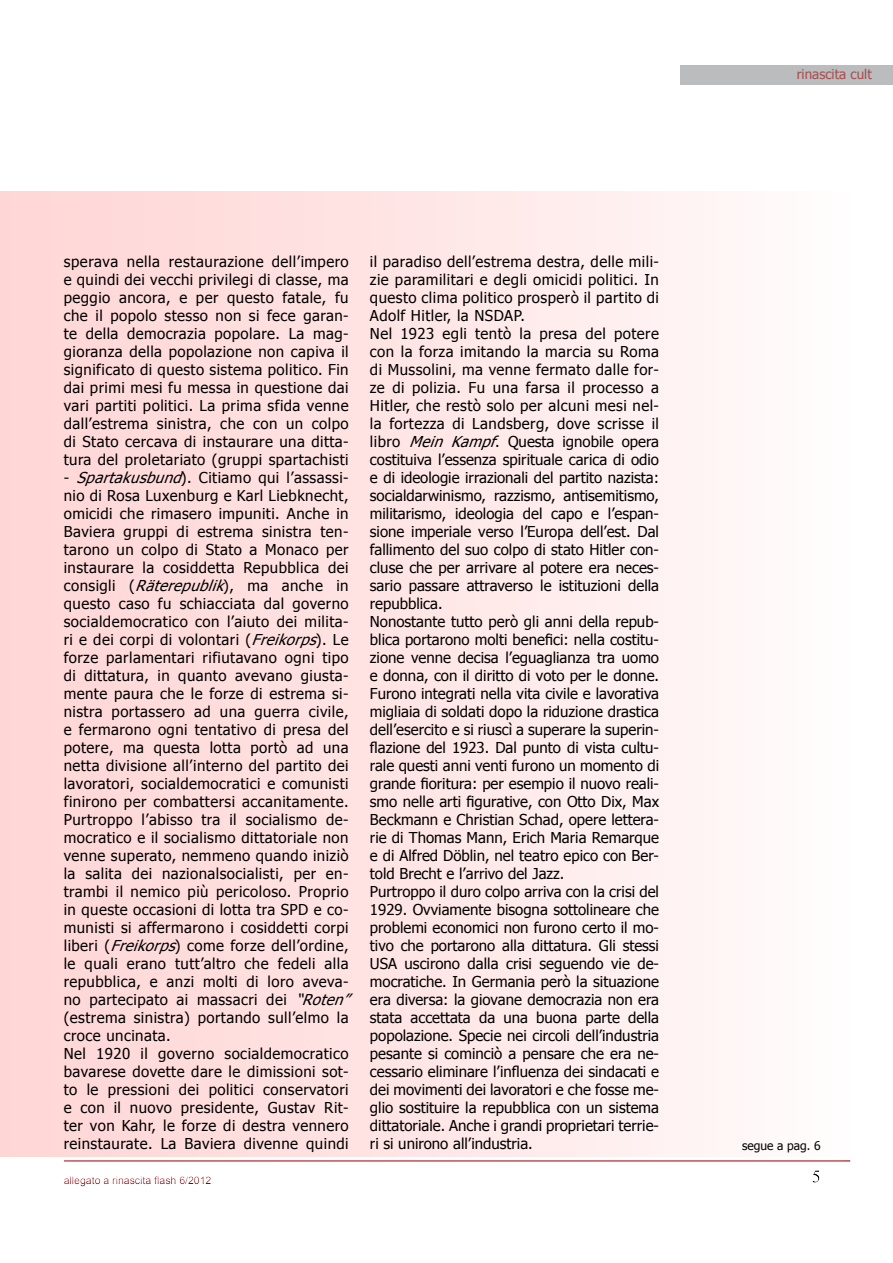
<style>
.page{position:relative;width:893px;height:1263px;background:#fff}
.page>*{position:absolute;margin:0;border:0;box-sizing:border-box;transform-origin:0 0}
.t1{font:15px/18px "Tahoma";color:#000}
.t2{font:15px/18px "Tahoma";letter-spacing:.025em;color:#000;text-align:justify}
.t3{font:13.5px "Tahoma";color:#aa4d4d}
.t4{font:12px "Tahoma";color:#000}
.t5{font:10.5px "Arial";color:#a10c11}
.s1{font-style:italic}
</style>
<div class="page">
<div style="left:807px;top:1164px;width:23px;height:24px;background:#000;opacity:.75"></div>
<hr style="left:62px;top:1158px;width:791px;height:4px;background:#000;opacity:.75">
<div style="left:58px;top:1173px;width:164px;height:15px;background:#000;opacity:.75"></div>
<div style="left:680px;top:65px;width:213px;height:20px;background:#babcbe"></div>
<div style="left:0;top:191px;width:850px;height:966px;background:linear-gradient(to right,#ffd3d3,#fffbfb)"></div>
<p class="t2" style="left:64px;top:251px;width:286px">sperava nella restaurazione dell’impero e quindi dei vecchi privilegi di classe, ma peggio ancora, e per questo fatale, fu che il popolo stesso non si fece garan&shy;te della democrazia popolare. La mag&shy;gioranza della popolazione non capiva il significato di questo sistema politico. Fin dai primi mesi fu messa in questione dai vari partiti politici. La prima sfida venne dall’estrema sinistra, che con un colpo di Stato cercava di instaurare una ditta&shy;tura del proletariato (gruppi spartachisti</p>
<p class="t2" style="left:64px;top:467px;width:293px;text-align:left">- <span class="s1">Spartakusbund</span>). Citiamo qui l’assassi&shy;nio di Rosa Luxenburg e Karl Liebknecht, omicidi che rimasero impuniti. Anche in Baviera gruppi di estrema sinistra ten&shy;tarono un colpo di Stato a Monaco per instaurare la cosiddetta Repubblica dei consigli (<span class="s1">Räterepublik</span>), ma anche in questo caso fu schiacciata dal governo socialdemocratico con l’aiuto dei milita&shy;ri e dei corpi di volontari (<span class="s1">Freikorps</span>). Le forze parlamentari rifiutavano ogni tipo di dittatura, in quanto avevano giusta&shy;mente paura che le forze di estrema si&shy;nistra portassero ad una guerra civile, e fermarono ogni tentativo di presa del potere, ma questa lotta portò ad una netta divisione all’interno del partito dei lavoratori, socialdemocratici e comunisti finirono per combattersi accanitamente.<br>Purtroppo l’abisso tra il socialismo de&shy;mocratico e il socialismo dittatoriale non venne superato, nemmeno quando iniziò la salita dei nazionalsocialisti, per en&shy;trambi il nemico più pericoloso. Proprio in queste occasioni di lotta tra SPD e co&shy;munisti si affermarono i cosiddetti corpi liberi (<span class="s1">Freikorps</span>) come forze dell’ordine, le quali erano tutt’altro che fedeli alla repubblica, e anzi molti di loro aveva&shy;no partecipato ai massacri dei <span class="s1">“Roten” </span>(estrema sinistra) portando sull’elmo la croce uncinata.<br>Nel 1920 il governo socialdemocratico bavarese dovette dare le dimissioni sot&shy;to le pressioni dei politici conservatori e con il nuovo presidente, Gustav Rit&shy;ter von Kahr, le forze di destra vennero reinstaurate. La Baviera divenne quindi</p>
<p class="t5" style="left:64px;top:1173px;width:149px">allegato a rinascita flash 6/2012</p>
<p class="t1" style="left:370px;top:251px;width:291px">il paradiso dell’estrema destra, delle mili&shy;zie paramilitari e degli omicidi politici. In questo clima politico prosperò il partito di Adolf Hitler, la NSDAP.<br>Nel 1923 egli tentò la presa del potere con la forza imitando la marcia su Roma di Mussolini, ma venne fermato dalle for&shy;ze di polizia. Fu una farsa il processo a Hitler, che restò solo per alcuni mesi nel&shy;la fortezza di Landsberg, dove scrisse il libro <span class="s1">Mein Kampf</span>. Questa ignobile opera costituiva l’essenza spirituale carica di odio e di ideologie irrazionali del partito nazista: socialdarwinismo, razzismo, antisemitismo, militarismo, ideologia del capo e l’espan&shy;sione imperiale verso l’Europa dell’est. Dal fallimento del suo colpo di stato Hitler con&shy;cluse che per arrivare al potere era neces&shy;sario passare attraverso le istituzioni della repubblica.<br>Nonostante tutto però gli anni della repub&shy;blica portarono molti benefici: nella costitu&shy;zione venne decisa l’eguaglianza tra uomo e donna, con il diritto di voto per le donne.<br>Furono integrati nella vita civile e lavorativa migliaia di soldati dopo la riduzione drastica dell’esercito e si riuscì a superare la superin&shy;flazione del 1923. Dal punto di vista cultu&shy;rale questi anni venti furono un momento di grande fioritura: per esempio il nuovo reali&shy;smo nelle arti figurative, con Otto Dix, Max Beckmann e Christian Schad, opere lettera&shy;rie di Thomas Mann, Erich Maria Remarque e di Alfred Döblin, nel teatro epico con Ber&shy;told Brecht e l’arrivo del Jazz.<br>Purtroppo il duro colpo arriva con la crisi del 1929. Ovviamente bisogna sottolineare che problemi economici non furono certo il mo&shy;tivo che portarono alla dittatura. Gli stessi USA uscirono dalla crisi seguendo vie de&shy;mocratiche. In Germania però la situazione era diversa: la giovane democrazia non era stata accettata da una buona parte della popolazione. Specie nei circoli dell’industria pesante si cominciò a pensare che era ne&shy;cessario eliminare l’influenza dei sindacati e dei movimenti dei lavoratori e che fosse me&shy;glio sostituire la repubblica con un sistema dittatoriale. Anche i grandi proprietari terrie&shy;ri si unirono all’industria.</p>
<p class="t3" style="left:797px;top:65px;width:77px">rinascita cult</p>
<p class="t4" style="left:742px;top:1137px;width:80px">segue a pag. 6</p>
</div>
